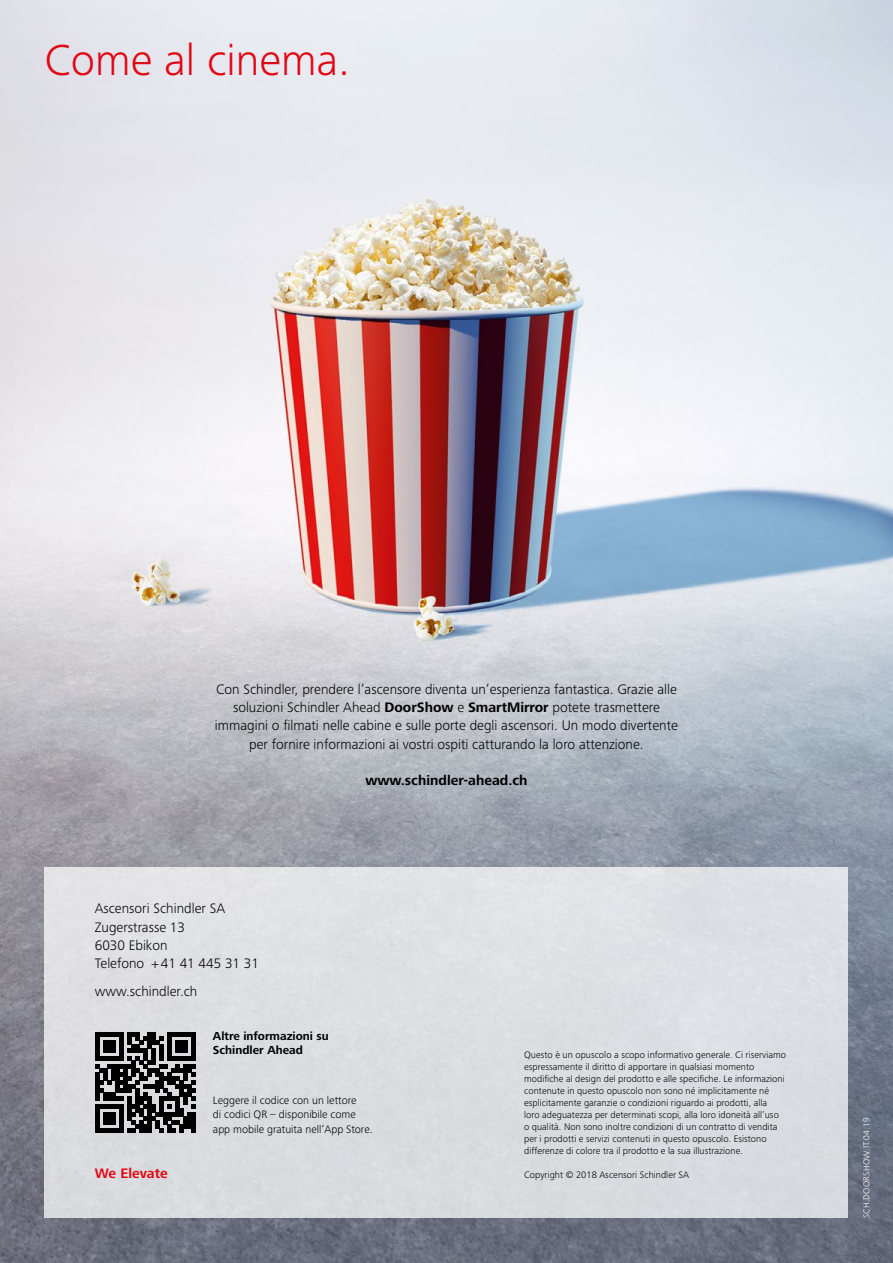
<style>
.page{position:relative;width:893px;height:1263px;background:#fff}
.page>*{position:absolute;margin:0;border:0;box-sizing:border-box;transform-origin:0 0}
.t1{font:300 45px "Frutiger Next LTW1 G";color:#e30613}
.t2{font:300 14.25px/18.3px "Frutiger Next LTW1 G";color:#000}
.t3{font:700 14.25px "Frutiger Next LTW1 G";color:#000}
.t4{font:700 14.25px "Frutiger Next LTW1 G";color:#e30613}
.t5{font:700 12px/14.2px "Frutiger Next LTW1 G";color:#000}
.t6{font:300 11.25px/14.2px "Frutiger Next LTW1 G";color:#000}
.t7{font:300 9.75px/12px "Frutiger Next LTW1 G";letter-spacing:.005em;color:#000}
.t8{font:300 9px "Frutiger Next LTW1 G";letter-spacing:.03em;color:#fff}
.s1{font-weight:700}
</style>
<div class="page">
<img style="left:0;top:0;width:893px;height:1263px">
<div style="left:45px;top:867px;width:803px;height:351px;background:#dcdee1"></div>
<svg style="left:95px;top:1032px;width:100px;height:100px"></svg>
<h1 class="t1" style="left:45px;top:34px;width:307px">Come al cinema.</h1>
<p class="t2" style="left:215px;top:680px;width:465px;text-align:center">Con Schindler, prendere l’ascensore diventa un’esperienza fantastica. Grazie alle soluzioni Schindler Ahead <span class="s1">DoorShow</span> e <span class="s1">SmartMirror</span> potete trasmettere immagini o filmati nelle cabine e sulle porte degli ascensori. Un modo divertente per fornire informazioni ai vostri ospiti catturando la loro attenzione.</p>
<h2 class="t3" style="left:365px;top:772px;width:164px">www.schindler-ahead.ch</h2>
<h2 class="t2" style="left:95px;top:899px;width:166px">Ascensori Schindler SA<br>Zugerstrasse 13<br>6030 Ebikon<br>Telefono +41 41 445 31 31</h2>
<h2 class="t2" style="left:95px;top:981px;width:104px">www.schindler.ch</h2>
<p class="t5" style="left:213px;top:1029px;width:117px">Altre informazioni su<br>Schindler Ahead</p>
<h2 class="t4" style="left:95px;top:1165px;width:74px">We Elevate</h2>
<p class="t6" style="left:213px;top:1093px;width:161px">Leggere il codice con un lettore<br>di codici QR – disponibile come app mobile gratuita nell’App Store.</p>
<p class="t7" style="left:524px;top:1049px;width:264px">Questo è un opuscolo a scopo informativo generale. Ci riserviamo espressamente il diritto di apportare in qualsiasi momento modifiche al design del prodotto e alle specifiche. Le informazioni contenute in questo opuscolo non sono né implicitamente né esplicitamente garanzie o condizioni riguardo ai prodotti, alla<br>loro adeguatezza per determinati scopi, alla loro idoneità all’uso o qualità. Non sono inoltre condizioni di un contratto di vendita per i prodotti e servizi contenuti in questo opuscolo. Esistono differenze di colore tra il prodotto e la sua illustrazione.</p>
<p class="t7" style="left:524px;top:1169px;width:167px">Copyright © 2018 Ascensori Schindler SA</p>
<p class="t8" style="left:861px;top:1218px;width:103px;rotate:-90deg">SCH.DOORSHOW.IT.04.19</p>
</div>
